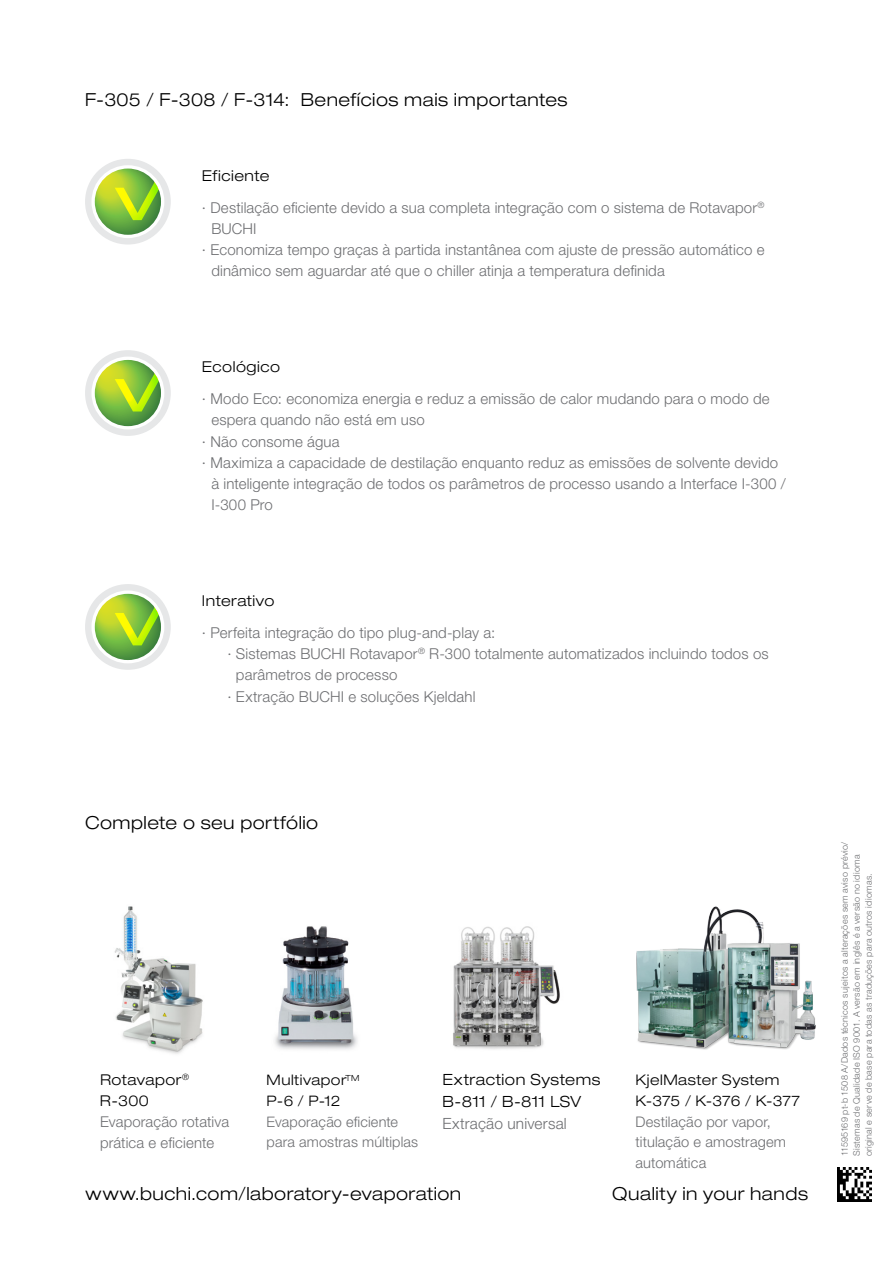
<style>
.page{position:relative;width:893px;height:1263px;background:#fff}
.page>*{position:absolute;margin:0;border:0;box-sizing:border-box;transform-origin:0 0}
.EN_Title{font:300 expanded 18px "Helvetica Neue LT Std";letter-spacing:.025em;color:#000}
.EN_Note_large{font:300 expanded 18px "Helvetica Neue LT Std";letter-spacing:.025em;color:#000}
.t1{font:300 expanded 15.45px/21.9px "Helvetica Neue LT Std";letter-spacing:.03em;color:#000}
.t2{font:300 15px/21.3px "Helvetica Neue LT Std";letter-spacing:.01em;color:#6d6e71}
.EN_Title_small_down{font:300 expanded 15px "Helvetica Neue LT Std";letter-spacing:.035em;color:#000}
.t3{font:300 14.85px/21.1px "Helvetica Neue LT Std";letter-spacing:.01em;color:#6d6e71}
.t4{font:300 14.7px/20.7px "Helvetica Neue LT Std";letter-spacing:.01em;color:#6d6e71}
.t5{font:300 14.55px/20.5px "Helvetica Neue LT Std";letter-spacing:.01em;color:#6d6e71}
.EN_Barcode{font:300 9px/12px "Helvetica Neue LT Std";letter-spacing:.03em;color:#6d6e71}
.s1{font-stretch:expanded;color:#000}
.s2{font-stretch:normal;color:#6d6e71}
</style>
<div class="page">
<div style="left:85px;top:159px;width:86px;height:86px;background:#e6e7e8;border-radius:50%"></div>
<svg style="left:91px;top:165px;width:73px;height:73px"></svg>
<svg style="left:95px;top:169px;width:66px;height:66px"></svg>
<svg style="left:110px;top:168px;width:51px;height:67px;background:#9bc852"></svg>
<div style="left:85px;top:350px;width:86px;height:86px;background:#e6e7e8;border-radius:50%"></div>
<div style="left:91px;top:357px;width:73px;height:72px;background:#fff;border-radius:50%"></div>
<svg style="left:95px;top:360px;width:66px;height:66px"></svg>
<svg style="left:110px;top:360px;width:51px;height:66px;background:#9ac74f"></svg>
<div style="left:85px;top:584px;width:86px;height:86px;background:#e6e7e8;border-radius:50%"></div>
<svg style="left:91px;top:590px;width:73px;height:73px"></svg>
<svg style="left:95px;top:594px;width:66px;height:66px"></svg>
<svg style="left:110px;top:594px;width:51px;height:66px;background:#9ac74f"></svg>
<img style="left:838px;top:1167px;width:34px;height:34px">
<img style="left:114px;top:906px;width:89px;height:148px">
<img style="left:275px;top:926px;width:83px;height:124px">
<img style="left:453px;top:926px;width:107px;height:123px">
<img style="left:636px;top:906px;width:180px;height:144px">
<p class="EN_Title" style="left:85px;top:89px;width:206px">F-305 / F-308 / F-314:</p>
<p class="EN_Title" style="left:301px;top:89px;width:268px">Benefícios mais importantes</p>
<p class="EN_Title_small_down" style="left:202px;top:166px;width:69px">Eficiente</p>
<p class="t2" style="left:211px;top:196px;width:555px;text-indent:-9px">∙ Destilação eficiente devido a sua completa integração com o sistema de Rotavapor<sup>®<br></sup>BUCHI</p>
<p class="t2" style="left:211px;top:239px;width:555px;text-indent:-9px">∙ Economiza tempo graças à partida instantânea com ajuste de pressão automático e dinâmico sem aguardar até que o chiller atinja a temperatura definida</p>
<p class="EN_Title_small_down" style="left:202px;top:358px;width:80px">Ecológico</p>
<p class="t2" style="left:211px;top:388px;width:560px;text-indent:-9px">∙ Modo Eco: economiza energia e reduz a emissão de calor mudando para o modo de espera quando não está em uso</p>
<p class="t2" style="left:202px;top:430px;width:139px">∙ Não consome água</p>
<p class="t2" style="left:211px;top:451px;width:576px;text-indent:-9px">∙ Maximiza a capacidade de destilação enquanto reduz as emissões de solvente devido à inteligente integração de todos os parâmetros de processo usando a Interface I-300 /<br>I-300 Pro</p>
<p class="EN_Title_small_down" style="left:202px;top:592px;width:74px">Interativo</p>
<p class="t2" style="left:202px;top:622px;width:295px">∙ Perfeita integração do tipo plug-and-play a:</p>
<p class="t2" style="left:236px;top:643px;width:534px;text-indent:-8px">∙ Sistemas BUCHI Rotavapor<sup>®</sup> R-300 totalmente automatizados incluindo todos os parâmetros de processo</p>
<p class="t2" style="left:227px;top:685px;width:250px">∙ Extração BUCHI e soluções Kjeldahl</p>
<p class="EN_Title" style="left:85px;top:812px;width:235px">Complete o seu portfólio</p>
<p class="t3" style="left:100px;top:1069px;width:131px"><span class="s1">Rotavapor</span><sup>®<br></sup><span class="s1">R-300<br></span>Evaporação rotativa prática e eficiente</p>
<p class="t5" style="left:267px;top:1070px;width:153px"><span class="s1">Multivapor</span><sup>TM<br></sup><span class="s1">P-6 / P-12<br></span>Evaporação eficiente para amostras múltiplas</p>
<p class="t1" style="left:443px;top:1068px;width:159px">Extraction Systems<br>B-811 / B-811 LSV<br><span class="s2">Extração universal</span></p>
<p class="t4" style="left:635px;top:1069px;width:166px"><span class="s1">KjelMaster System<br>K-375 / K-376 / K-377<br></span>Destilação por vapor, titulação e amostragem automática</p>
<p class="EN_Note_large" style="left:86px;top:1182px;width:377px">www.buchi.com/laboratory-evaporation</p>
<p class="EN_Note_large" style="left:612px;top:1182px;width:197px">Quality in your hands</p>
<p class="EN_Barcode" style="left:838px;top:1156px;width:316px;rotate:-90deg">11595169 pt-b 1508 A/Dados técnicos sujeitos a alterações sem aviso prévio/<br>Sistemas de Qualidade ISO 9001. A versão em inglês é a versão no idioma original e serve de base para todas as traduções para outros idiomas.</p>
</div>
